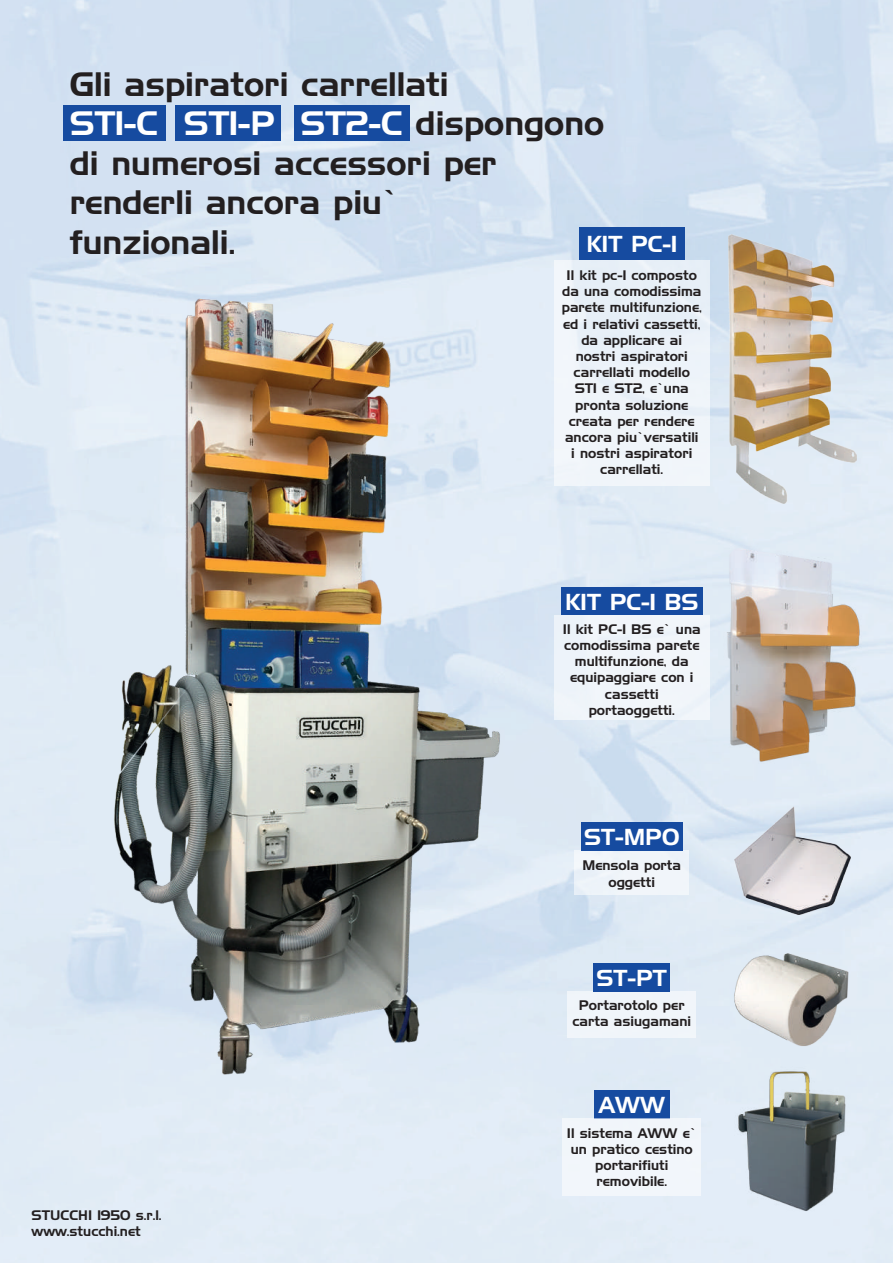
<style>
.page{position:relative;width:893px;height:1263px;background:#fff}
.page>*{position:absolute;margin:0;border:0;box-sizing:border-box;transform-origin:0 0}
.t1{font:33px/39.6px "Handel Gothic";color:#231f20}
.t2{font:22.5px "Handel Gothic";color:#fff}
.t3{font:13.5px/16.2px "Handel Gothic";color:#231f20;text-align:center}
.s1{color:#fff}
</style>
<div class="page">
<img style="left:0;top:0;width:893px;height:1263px">
<div style="left:64px;top:105px;width:102px;height:36px;background:#164ba0"></div>
<div style="left:175px;top:105px;width:106px;height:36px;background:#164ba0"></div>
<div style="left:294px;top:105px;width:115px;height:36px;background:#164ba0"></div>
<img style="left:723px;top:546px;width:139px;height:218px">
<img style="left:734px;top:1067px;width:117px;height:148px">
<img style="left:735px;top:807px;width:115px;height:108px">
<img style="left:730px;top:943px;width:125px;height:109px">
<img style="left:728px;top:234px;width:128px;height:269px">
<div style="left:579px;top:227px;width:105px;height:33px;background:#164ba0"></div>
<div style="left:554px;top:260px;width:156px;height:225px;background:#edf3f9"></div>
<div style="left:554px;top:615px;width:156px;height:105px;background:#f1f6fa"></div>
<div style="left:561px;top:587px;width:141px;height:28px;background:#164ba0"></div>
<div style="left:594px;top:1090px;width:76px;height:28px;background:#164ba0"></div>
<div style="left:563px;top:1118px;width:138px;height:78px;background:#f2f6fb"></div>
<div style="left:575px;top:851px;width:114px;height:44px;background:#f1f5fa"></div>
<div style="left:581px;top:823px;width:101px;height:28px;background:#164ba0"></div>
<div style="left:568px;top:991px;width:128px;height:46px;background:#f0f5fa"></div>
<div style="left:593px;top:963px;width:77px;height:28px;background:#164ba0"></div>
<img style="left:0;top:175px;width:638px;height:1013px">
<h1 class="t1" style="left:70px;top:66px;width:536px">Gli aspiratori carrellati<br><span class="s1">ST1-C ST1-P ST2-C</span> dispongono di numerosi accessori per renderli ancora piu’<br>funzionali.</h1>
<h2 class="t2" style="left:586px;top:234px;width:92px">KIT PC-1</h2>
<p class="t3" style="left:562px;top:268px;width:141px">Il kit pc-1 composto da una comodissima parete multifunzione, ed i relativi cassetti, da applicare ai nostri aspiratori carrellati modello<br>ST1 e ST2, e’una pronta soluzione creata per rendere ancora piu’versatili i nostri aspiratori carrellati.</p>
<h2 class="t2" style="left:565px;top:591px;width:135px">KIT PC-1 BS</h2>
<p class="t3" style="left:563px;top:622px;width:139px">Il kit PC-1 BS e’ una comodissima parete multifunzione, da equipaggiare con i cassetti portaoggetti.</p>
<h2 class="t2" style="left:584px;top:827px;width:97px">ST-MPO</h2>
<p class="t3" style="left:582px;top:858px;width:100px">Mensola porta oggetti</p>
<h2 class="t2" style="left:597px;top:967px;width:72px">ST-PT</h2>
<p class="t3" style="left:572px;top:998px;width:120px">Portarotolo per carta asiugamani</p>
<p class="t3" style="left:32px;top:1208px;width:132px;text-align:left">STUCCHI 1950 s.r.l. www.stucchi.net</p>
<h2 class="t2" style="left:599px;top:1094px;width:68px">AWW</h2>
<p class="t3" style="left:567px;top:1125px;width:131px">Il sistema AWW e’ un pratico cestino portarifiuti removibile.</p>
</div>
